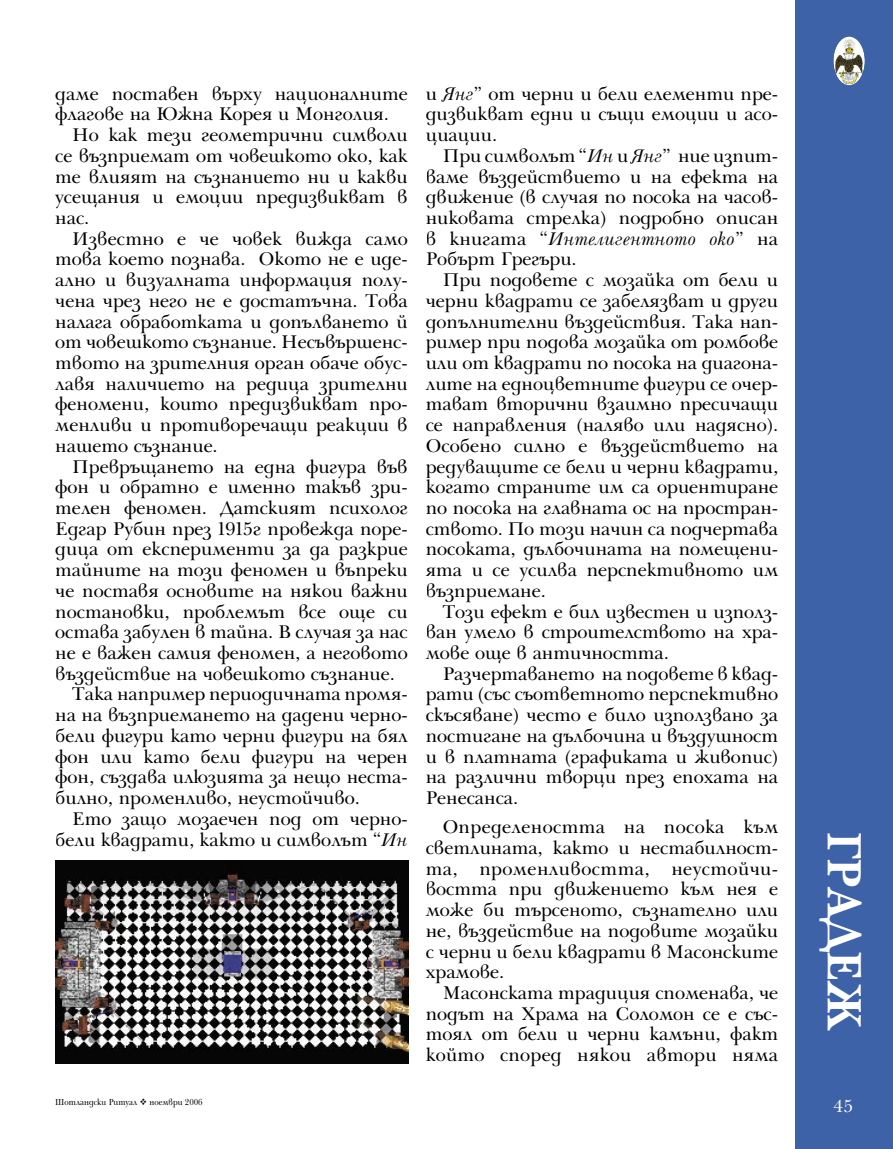
<style>
.page{position:relative;width:893px;height:1149px;background:#fff}
.page>*{position:absolute;margin:0;border:0;box-sizing:border-box;transform-origin:0 0}
.t1{font:700 49.5px "Balkan CYR";color:#fff;scale:.9 1}
.t2{font:18.9px/20.7px "Balkan CYR";color:#000;text-align:justify}
.t3{font:18px "Balkan CYR";color:#fff}
.t4{font:9px "Balkan CYR";color:#000;scale:.9 1}
.s1{font-style:italic}
</style>
<div class="page">
<div style="left:795px;top:0;width:98px;height:1148px;background:#3d62a7"></div>
<img style="left:833px;top:37px;width:32px;height:48px;border-radius:50%">
<img style="left:55px;top:860px;width:354px;height:203px">
<p class="t2" style="left:55px;top:85px;width:354px">даме поставен върху националните</p>
<p class="t2" style="left:55px;top:106px;width:335px">флагове на Южна Корея и Монголия.</p>
<p class="t2" style="left:72px;top:126px;width:337px">Но как тези геометрични символи</p>
<p class="t2" style="left:55px;top:147px;width:354px">се възприемат от човешкото око, как</p>
<p class="t2" style="left:55px;top:168px;width:354px">те влияят на съзнанието ни и какви</p>
<p class="t2" style="left:55px;top:188px;width:354px">усещания и емоции предизвикват в</p>
<p class="t2" style="left:55px;top:209px;width:36px">нас.</p>
<p class="t2" style="left:72px;top:230px;width:337px">Известно е че човек вижда само</p>
<p class="t2" style="left:55px;top:250px;width:354px">това което познава. Окото не е иде-</p>
<p class="t2" style="left:55px;top:271px;width:354px">ално и визуалната информация полу-</p>
<p class="t2" style="left:55px;top:292px;width:354px">чена чрез него не е достатъчна. Това</p>
<p class="t2" style="left:55px;top:313px;width:354px">налага обработката и допълването й</p>
<p class="t2" style="left:55px;top:333px;width:354px">от човешкото съзнание. Несъвършенс-</p>
<p class="t2" style="left:55px;top:354px;width:354px">твото на зрителния орган обаче обус-</p>
<p class="t2" style="left:55px;top:375px;width:354px">лавя наличието на редица зрителни</p>
<p class="t2" style="left:55px;top:395px;width:354px">феномени, които предизвикват про-</p>
<p class="t2" style="left:55px;top:416px;width:354px">менливи и противоречащи реакции в</p>
<p class="t2" style="left:55px;top:437px;width:164px">нашето съзнание.</p>
<p class="t2" style="left:72px;top:457px;width:337px">Превръщането на една фигура във</p>
<p class="t2" style="left:55px;top:478px;width:354px">фон и обратно е именно такъв зри-</p>
<p class="t2" style="left:55px;top:499px;width:354px">телен феномен. Датският психолог</p>
<p class="t2" style="left:55px;top:520px;width:354px">Едгар Рубин през 1915г провежда поре-</p>
<p class="t2" style="left:55px;top:540px;width:354px">дица от експерименти за да разкрие</p>
<p class="t2" style="left:55px;top:561px;width:354px">тайните на този феномен и въпреки</p>
<p class="t2" style="left:55px;top:582px;width:354px">че поставя основите на някои важни</p>
<p class="t2" style="left:55px;top:602px;width:354px">постановки, проблемът все още си</p>
<p class="t2" style="left:55px;top:623px;width:354px">остава забулен в тайна. В случая за нас</p>
<p class="t2" style="left:55px;top:644px;width:354px">не е важен самия феномен, а неговото</p>
<p class="t2" style="left:55px;top:664px;width:341px">въздействие на човешкото съзнание.</p>
<p class="t2" style="left:72px;top:685px;width:337px">Така например периодичната промя-</p>
<p class="t2" style="left:55px;top:706px;width:354px">на на възприемането на дадени черно-</p>
<p class="t2" style="left:55px;top:727px;width:354px">бели фигури като черни фигури на бял</p>
<p class="t2" style="left:55px;top:747px;width:354px">фон или като бели фигури на черен</p>
<p class="t2" style="left:55px;top:768px;width:354px">фон, създава илюзията за нещо неста-</p>
<p class="t2" style="left:55px;top:789px;width:306px">билно, променливо, неустойчиво.</p>
<p class="t2" style="left:72px;top:809px;width:337px">Ето защо мозаечен под от черно-</p>
<p class="t2" style="left:55px;top:830px;width:354px">бели квадрати, както и символът “<span class="s1">Ин</span></p>
<p class="t4" style="left:55px;top:1097px;width:93px">Шотландски Ритуал</p>
<p class="t4" style="left:149px;top:1097px;width:61px">ноември 2006</p>
<p class="t2" style="left:426px;top:85px;width:354px">и <span class="s1">Янг</span>” от черни и бели елементи пре&shy;дизвикват едни и същи емоции и асо&shy;циации.</p>
<p class="t2" style="left:426px;top:147px;width:354px;text-indent:17px">При символът “<span class="s1">Ин</span> и <span class="s1">Янг</span>” ние изпит&shy;ваме въздействието и на ефекта на движение (в случая по посока на часов&shy;никовата стрелка) подробно описан в книгата “<span class="s1">Интелигентното око</span>” на Робърт Грегъри.</p>
<p class="t2" style="left:426px;top:271px;width:354px;text-indent:17px">При подовете с мозайка от бели и черни квадрати се забелязват и други допълнителни въздействия. Така нап&shy;ример при подова мозайка от ромбове или от квадрати по посока на диагона&shy;лите на едноцветните фигури се очер&shy;тават вторични взаимно пресичащи се направления (наляво или надясно).<br>Особено силно е въздействието на редуващите се бели и черни квадрати, когато страните им са ориентиране по посока на главната ос на простран&shy;ството. По този начин са подчертава посоката, дълбочината на помещени&shy;ята и се усилва перспективното им възприемане.</p>
<p class="t2" style="left:426px;top:602px;width:354px;text-indent:17px">Този ефект е бил известен и използ&shy;ван умело в строителството на хра&shy;мове още в античността.</p>
<p class="t2" style="left:426px;top:664px;width:354px;text-indent:17px">Разчертаването на подовете в квад&shy;рати (със съответното перспективно скъсяване) често е било използвано за постигане на дълбочина и въздушност и в платната (графиката и живопис) на различни творци през епохата на Ренесанса.</p>
<p class="t2" style="left:426px;top:818px;width:354px;text-indent:17px">Определеността на посока към светлината, както и нестабилност&shy;та, променливостта, неустойчи&shy;востта при движението към нея е може би търсеното, съзнателно или не, въздействие на подовите мозайки с черни и бели квадрати в Масонските храмове.</p>
<p class="t2" style="left:426px;top:983px;width:354px;text-indent:17px">Масонската традиция споменава, че подът на Храма на Соломон се е със&shy;тоял от бели и черни камъни, факт който според някои автори няма</p>
<h1 class="t1" style="left:874px;top:831px;width:222px;rotate:90deg">ГРАДЕЖ</h1>
<p class="t3" style="left:833px;top:1098px;width:21px">45</p>
</div>
